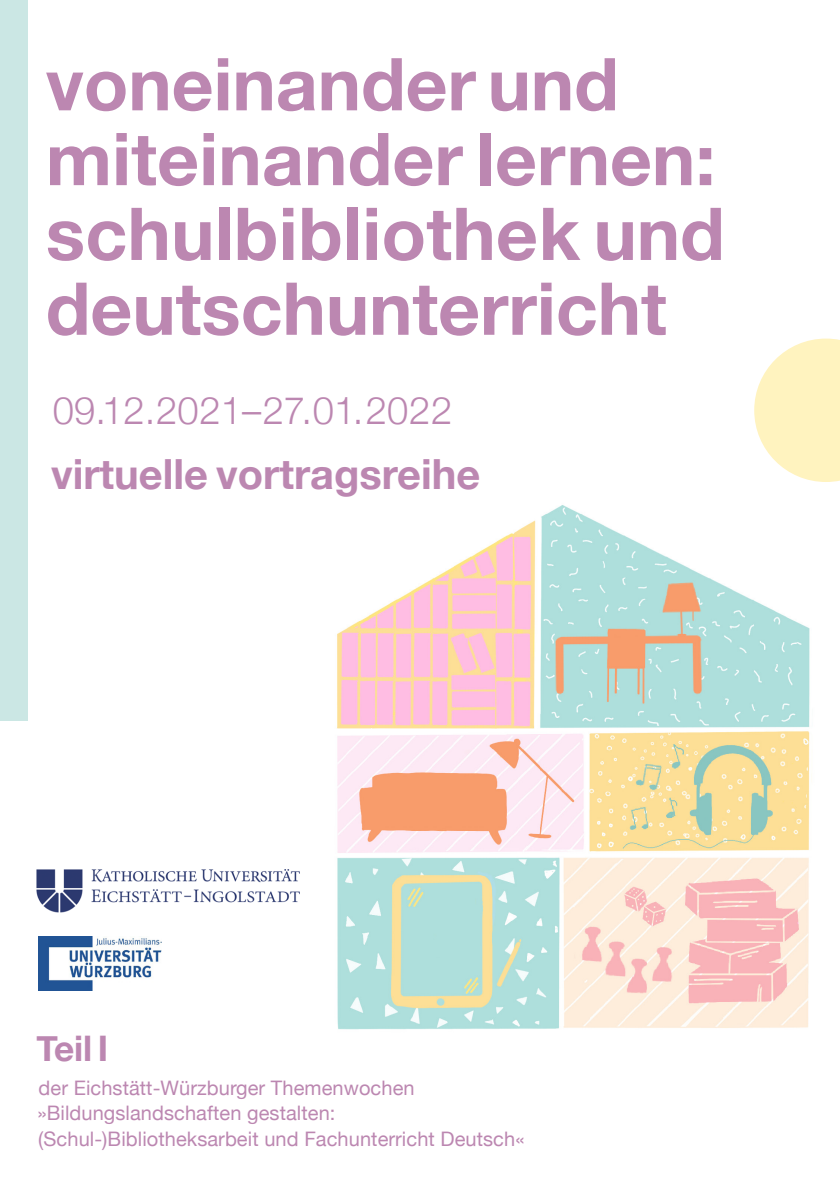
<style>
.page{position:relative;width:840px;height:1191px;background:#fff}
.page>*{position:absolute;margin:0;border:0;box-sizing:border-box;transform-origin:0 0}
.t1{font:700 73px/74.8px "Helvetica Neue";color:#bc87b1}
.t2{font:700 41.6px "Helvetica Neue";color:#bc87b1}
.t3{font:300 38.2px "Helvetica Neue";color:#bc87b1}
.t4{font:700 35.2px "Helvetica Neue";color:#bc87b1}
.t5{font:20px "Helvetica Neue";letter-spacing:.005em;color:#bc87b1}
</style>
<div class="page">
<div style="left:0;top:0;width:28px;height:720px;background:#cbe7e4"></div>
<img style="left:337px;top:505px;width:473px;height:525px">
<img style="left:36px;top:869px;width:264px;height:44px">
<img style="left:38px;top:936px;width:124px;height:54px">
<svg style="left:754px;top:338px;width:85px;height:144px"></svg>
<p class="t1" style="left:46px;top:49px;width:574px">voneinander und</p>
<p class="t1" style="left:46px;top:124px;width:671px">miteinander lernen:</p>
<p class="t1" style="left:46px;top:198px;width:680px">schulbibliothek und deutschunterricht</p>
<p class="t3" style="left:53px;top:379px;width:401px">09.12.2021–27.01.2022</p>
<p class="t2" style="left:51px;top:442px;width:430px">virtuelle vortragsreihe</p>
<p class="t4" style="left:36px;top:1020px;width:73px">Teil I</p>
<p class="t5" style="left:39px;top:1073px;width:377px">der Eichstätt-Würzburger Themenwochen</p>
<p class="t5" style="left:37px;top:1098px;width:299px">»Bildungslandschaften gestalten:</p>
<p class="t5" style="left:38px;top:1124px;width:487px">(Schul-)Bibliotheksarbeit und Fachunterricht Deutsch«</p>
</div>
